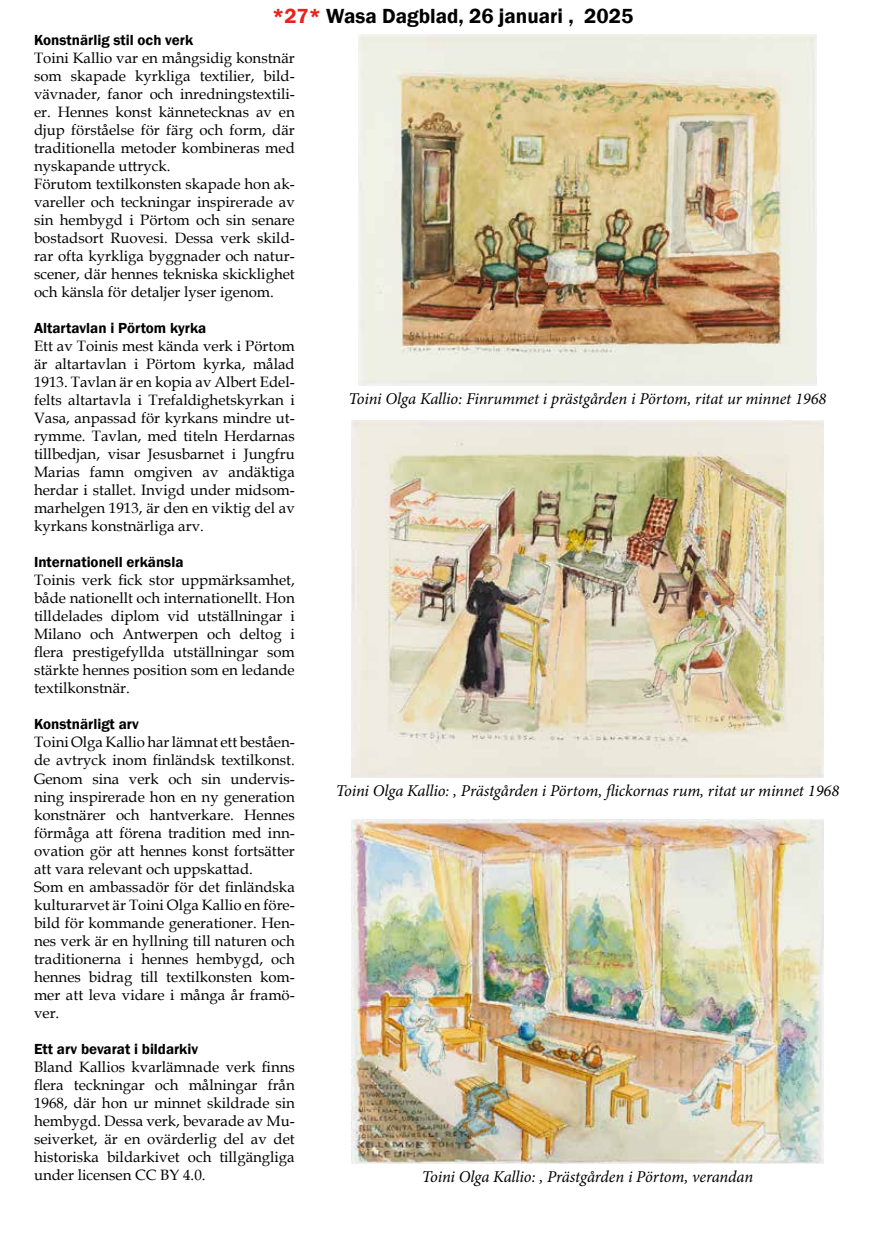
<style>
.page{position:relative;width:893px;height:1234px;background:#fff}
.page>*{position:absolute;margin:0;border:0;box-sizing:border-box;transform-origin:0 0}
.t1{font:600 21px "Franklin Gothic";color:#000}
.t2{font:italic 16.5px "Minion Pro";letter-spacing:-.01em;color:#000}
.t3{font:15px/18px "Book Antiqua";color:#000;text-align:justify}
.t4{font:600 15px "Franklin Gothic";color:#000}
.s1{color:#e5231d}
</style>
<div class="page">
<img style="left:358px;top:34px;width:459px;height:351px">
<img style="left:352px;top:420px;width:471px;height:357px">
<img style="left:352px;top:819px;width:471px;height:344px">
<h1 class="t1" style="left:272px;top:3px;width:363px"><span class="s1">*27*</span> Wasa Dagblad, 26 januari , 2025</h1>
<p class="t4" style="left:34px;top:31px;width:161px">Konstnärlig stil och verk</p>
<p class="t3" style="left:34px;top:48px;width:262px;text-align:left">Toini Kallio var en mångsidig konstnär som skapade kyrkliga textilier, bild&shy;vävnader, fanor och inredningstextili&shy;er. Hennes konst kännetecknas av en djup förståelse för färg och form, där traditionella metoder kombineras med nyskapande uttryck.<br>Förutom textilkonsten skapade hon ak&shy;vareller och teckningar inspirerade av sin hembygd i Pörtom och sin senare bostadsort Ruovesi. Dessa verk skild&shy;rar ofta kyrkliga byggnader och natur&shy;scener, där hennes tekniska skicklighet och känsla för detaljer lyser igenom.</p>
<p class="t4" style="left:34px;top:319px;width:174px">Altartavlan i Pörtom kyrka</p>
<p class="t3" style="left:34px;top:336px;width:262px">Ett av Toinis mest kända verk i Pörtom är altartavlan i Pörtom kyrka, målad 1913. Tavlan är en kopia av Albert Edel&shy;felts altartavla i Trefaldighetskyrkan i Vasa, anpassad för kyrkans mindre ut&shy;rymme. Tavlan, med titeln Herdarnas tillbedjan, visar Jesusbarnet i Jungfru Marias famn omgiven av andäktiga herdar i stallet. Invigd under midsom&shy;marhelgen 1913, är den en viktig del av kyrkans konstnärliga arv.</p>
<p class="t4" style="left:34px;top:553px;width:151px">Internationell erkänsla</p>
<p class="t3" style="left:34px;top:570px;width:262px">Toinis verk fick stor uppmärksamhet, både nationellt och internationellt. Hon tilldelades diplom vid utställningar i Milano och Antwerpen och deltog i flera prestigefyllda utställningar som stärkte hennes position som en ledande textilkonstnär.</p>
<p class="t4" style="left:34px;top:715px;width:107px">Konstnärligt arv</p>
<p class="t3" style="left:34px;top:732px;width:262px;text-align:left">Toini Olga Kallio har lämnat ett beståen&shy;de avtryck inom finländsk textilkonst.<br>Genom sina verk och sin undervis&shy;ning inspirerade hon en ny generation konstnärer och hantverkare. Hennes förmåga att förena tradition med inn&shy;ovation gör att hennes konst fortsätter att vara relevant och uppskattad.<br>Som en ambassadör för det finländska kulturarvet är Toini Olga Kallio en före&shy;bild för kommande generationer. Hen&shy;nes verk är en hyllning till naturen och traditionerna i hennes hembygd, och hennes bidrag till textilkonsten kom&shy;mer att leva vidare i många år framö&shy;ver.</p>
<p class="t4" style="left:34px;top:1039px;width:166px">Ett arv bevarat i bildarkiv</p>
<p class="t3" style="left:34px;top:1056px;width:262px">Bland Kallios kvarlämnade verk finns flera teckningar och målningar från 1968, där hon ur minnet skildrade sin hembygd. Dessa verk, bevarade av Mu&shy;seiverket, är en ovärderlig del av det historiska bildarkivet och tillgängliga under licensen CC BY 4.0.</p>
<p class="t2" style="left:349px;top:387px;width:479px">Toini Olga Kallio: Finrummet i prästgården i Pörtom, ritat ur minnet 1968</p>
<p class="t2" style="left:336px;top:779px;width:505px">Toini Olga Kallio: , Prästgården i Pörtom, flickornas rum, ritat ur minnet 1968</p>
<p class="t2" style="left:422px;top:1164px;width:333px">Toini Olga Kallio: , Prästgården i Pörtom, verandan</p>
</div>
